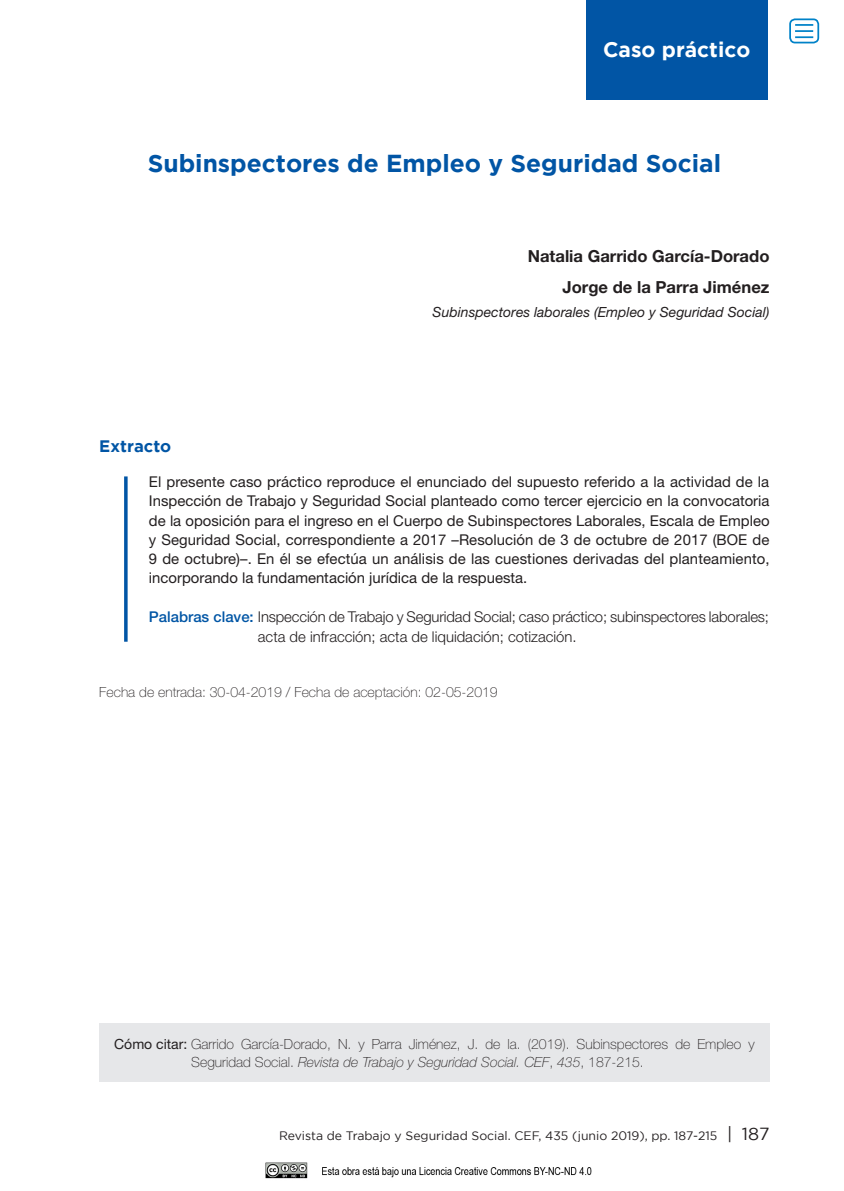
<style>
.page{position:relative;width:844px;height:1191px;background:#fff}
.page>*{position:absolute;margin:0;border:0;box-sizing:border-box;transform-origin:0 0}
.t1{font:700 24.5px "Gotham";color:#0155a5}
.t2{font:700 21px "Gotham";color:#fff}
.t3{font:700 16.62px/31px "Helvetica Neue LT Std";color:#231f20;text-align:right}
.t4{font:700 16.62px "Gotham";color:#0155a5}
.t5{font:14.88px/19.2px "Helvetica Neue LT Std";color:#231f20;text-align:justify}
.t6{font:300 14.88px/19.2px "Helvetica Neue LT Std";letter-spacing:-.01em;color:#231f20}
.t7{font:100 14px/18.4px "Helvetica Neue LT Std";color:#231f20}
.t8{font:italic 14px "Helvetica Neue LT Std";color:#231f20}
.t9{font:12.25px "Gotham";color:#231f20}
.s1{font-weight:500;color:#0155a5}
.s2{font-weight:400}
.s3{font-style:italic}
.s4{font-size:17.5px}
</style>
<div class="page">
<img style="left:265px;top:1162px;width:327px;height:17px">
<svg style="left:124px;top:476px;width:4px;height:165px"></svg>
<div style="left:585px;top:0;width:182px;height:99px;background:#0155a5"></div>
<div style="left:99px;top:1023px;width:670px;height:58px;background:#e6e7e9"></div>
<div style="left:789px;top:18px;width:30px;height:25px;border:2px solid #0082c8;border-radius:5px"></div>
<svg style="left:795px;top:24px;width:18px;height:14px"></svg>
<h2 class="t2" style="left:603px;top:38px;width:149px">Caso práctico</h2>
<h1 class="t1" style="left:148px;top:149px;width:574px">Subinspectores de Empleo y Seguridad Social</h1>
<p class="t3" style="left:527px;top:240px;width:243px">Natalia Garrido García-Dorado<br>Jorge de la Parra Jiménez</p>
<p class="t8" style="left:432px;top:304px;width:338px">Subinspectores laborales (Empleo y Seguridad Social)</p>
<p class="t4" style="left:99px;top:436px;width:73px">Extracto</p>
<p class="t5" style="left:149px;top:472px;width:622px">El presente caso práctico reproduce el enunciado del supuesto referido a la actividad de la Inspección de Trabajo y Seguridad Social planteado como tercer ejercicio en la convocatoria de la oposición para el ingreso en el Cuerpo de Subinspectores Laborales, Escala de Empleo y Seguridad Social, correspondiente a 2017 –Resolución de 3 de octubre de 2017 (BOE de 9 de octubre)–. En él se efectúa un análisis de las cuestiones derivadas del planteamiento, incorporando la fundamentación jurídica de la respuesta.</p>
<p class="t6" style="left:258px;top:607px;width:512px;text-indent:-109px"><span class="s1">Palabras clave:</span> Inspección de Trabajo y Seguridad Social; caso práctico; subinspectores laborales; acta de infracción; acta de liquidación; cotización.</p>
<p class="t7" style="left:99px;top:683px;width:400px">Fecha de entrada: 30-04-2019 / Fecha de aceptación: 02-05-2019</p>
<p class="t7" style="left:191px;top:1034px;width:564px;text-indent:-77px"><span class="s2">Cómo citar:</span> Garrido García-Dorado, N. y Parra Jiménez, J. de la. (2019). Subinspectores de Empleo y<br>Seguridad Social. <span class="s3">Revista de Trabajo y Seguridad Social. CEF</span>, <span class="s3">435</span>, 187-215.</p>
<p class="t9" style="left:279px;top:1128px;width:492px">Revista de Trabajo y Seguridad Social. CEF, 435 (junio 2019), pp. 187-215 <span class="s4">| 187</span></p>
</div>
